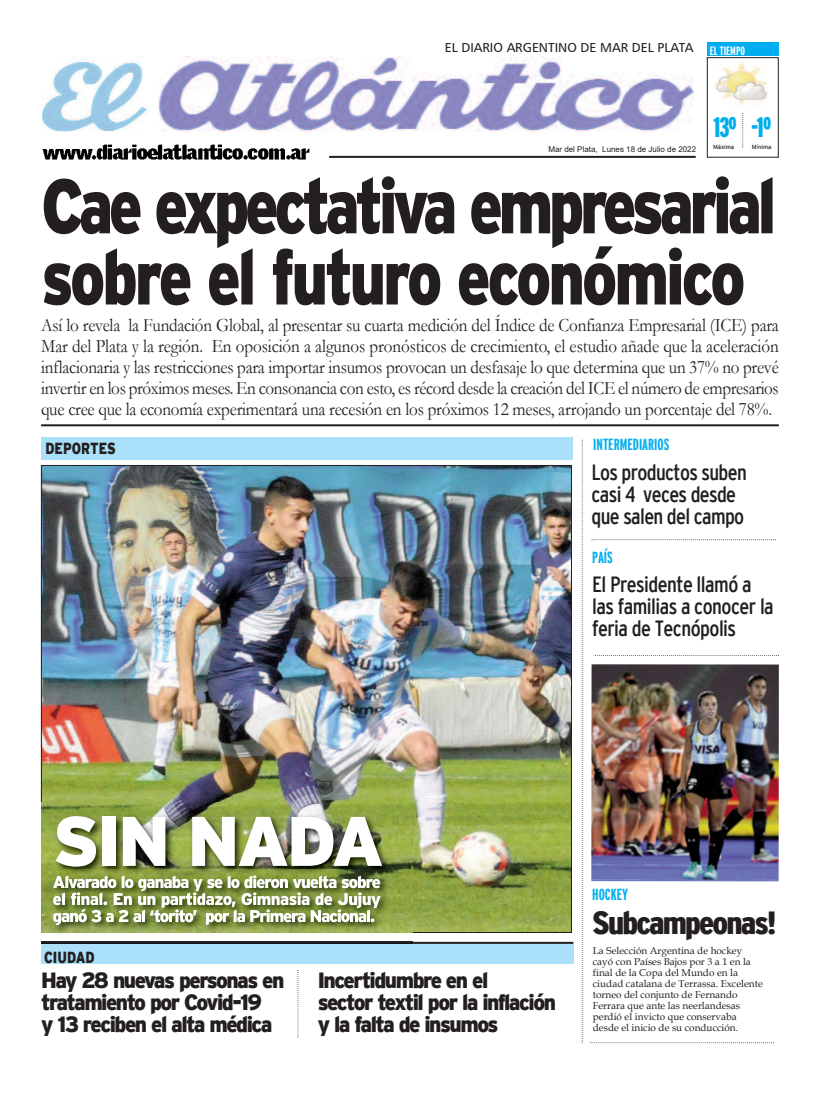
<style>
.page{position:relative;width:820px;height:1095px;background:#fff}
.page>*{position:absolute;margin:0;border:0;box-sizing:border-box;transform-origin:0 0}
.t1{font:900 77px/71.1px "Interstate";letter-spacing:-.07em;color:#231f20;scale:.81 1}
.t2{font:900 70px "Interstate";letter-spacing:-.045em;color:#fff}
.t3{font:900 condensed 32px "Interstate";letter-spacing:-.055em;color:#231f20;scale:1.07 1}
.t4{font:900 extra-condensed 28px "Interstate";color:#00aeef}
.t5{font:900 22px/22px "Interstate";letter-spacing:-.07em;color:#231f20;scale:.95 1}
.t6{font:condensed 22px/22px "Interstate";letter-spacing:-.025em;color:#231f20}
.t7{font:19px/21px "Garamond";letter-spacing:-.015em;color:#231f20;text-align:justify;scale:.9 1}
.t8{font:700 extra-condensed 16px "Interstate";color:#00aeef}
.t9{font:900 16px "Interstate";color:#231f20;scale:.8 1}
.t10{font:13px "Humanist 777 BT Roman B";color:#231f20}
.t11{font:700 extra-condensed 12px "Interstate";color:#fff}
.t12{font:10px/11px "Book Antiqua";color:#231f20}
.t13{font:8px "Arial";color:#231f20}
.t14{font:6px "Interstate";letter-spacing:-.005em;color:#231f20}
</style>
<div class="page">
<div style="left:41px;top:942px;width:532px;height:21px;background:#aae0f9"></div>
<svg style="left:581px;top:439px;width:1px;height:602px"></svg>
<hr style="left:41px;top:941px;width:532px;height:2px;background:#231f20">
<hr style="left:41px;top:424px;width:737px;height:2px;background:#231f20">
<div style="left:41px;top:437px;width:531px;height:23px;background:#aae0f9"></div>
<svg style="left:591px;top:539px;width:184px;height:1px"></svg>
<img style="left:591px;top:664px;width:187px;height:217px">
<svg style="left:297px;top:970px;width:1px;height:67px"></svg>
<img style="left:42px;top:56px;width:651px;height:75px">
<hr style="left:329px;top:156px;width:366px;height:2px;background:#231f20">
<div style="left:706px;top:57px;width:72px;height:100px;border:1px solid #231f20"></div>
<div style="left:706px;top:43px;width:72px;height:13px;background:#00aeef"></div>
<svg style="left:742px;top:113px;width:1px;height:34px"></svg>
<img style="left:715px;top:62px;width:53px;height:43px">
<img style="left:43px;top:467px;width:526px;height:463px">
<img style="left:41px;top:943px;width:371px;height:1px">
<img style="left:41px;top:921px;width:371px;height:12px">
<img style="left:41px;top:802px;width:422px;height:119px">
<img style="left:53px;top:875px;width:63px;height:13px">
<img style="left:53px;top:892px;width:117px;height:13px">
<img style="left:53px;top:909px;width:58px;height:12px">
<img style="left:42px;top:144px;width:268px;height:16px">
<p class="t10" style="left:444px;top:40px;width:250px">EL DIARIO ARGENTINO DE MAR DEL PLATA</p>
<p class="t11" style="left:709px;top:44px;width:37px">EL TIEMPO</p>
<p class="t13" style="left:548px;top:145px;width:149px">Mar del Plata, Lunes 18 de Julio de 2022</p>
<h3 class="t4" style="left:713px;top:111px;width:59px">13º -1º</h3>
<p class="t14" style="left:712px;top:143px;width:23px">Máxima</p>
<p class="t14" style="left:751px;top:143px;width:21px">Mínima</p>
<h1 class="t1" style="left:41px;top:170px;width:908px">Cae expectativa empresarial sobre el futuro económico</h1>
<p class="t7" style="left:41px;top:314px;width:820px">Así lo revela la Fundación Global, al presentar su cuarta medición del Índice de Confianza Empresarial (ICE) para Mar del Plata y la región. En oposición a algunos pronósticos de crecimiento, el estudio añade que la aceleración inflacionaria y las restricciones para importar insumos provocan un desfasaje lo que determina que un 37% no prevé invertir en los próximos meses. En consonancia con esto, es récord desde la creación del ICE el número de empresarios que cree que la economía experimentará una recesión en los próximos 12 meses, arrojando un porcentaje del 78%.</p>
<p class="t9" style="left:45px;top:439px;width:89px">DEPORTES</p>
<p class="t8" style="left:593px;top:435px;width:78px">INTERMEDIARIOS</p>
<p class="t6" style="left:591px;top:461px;width:157px">Los productos suben casi 4 veces desde que salen del campo</p>
<p class="t8" style="left:592px;top:548px;width:22px">PAÍS</p>
<p class="t6" style="left:592px;top:573px;width:183px">El Presidente llamó a las familias a conocer la feria de Tecnópolis</p>
<h2 class="t2" style="left:52px;top:801px;width:333px">SIN NADA</h2>
<p class="t9" style="left:44px;top:948px;width:65px">CIUDAD</p>
<p class="t5" style="left:41px;top:968px;width:257px">Hay 28 nuevas personas en tratamiento por Covid-19<br>y 13 reciben el alta médica</p>
<p class="t5" style="left:318px;top:968px;width:252px">Incertidumbre en el<br>sector textil por la inflación y la falta de insumos</p>
<p class="t8" style="left:592px;top:885px;width:37px">HOCKEY</p>
<h3 class="t3" style="left:592px;top:905px;width:173px">Subcampeonas!</h3>
<p class="t12" style="left:592px;top:945px;width:171px">La Selección Argentina de hockey cayó con Países Bajos por 3 a 1 en la final de la Copa del Mundo en la ciudad catalana de Terrassa. Excelente torneo del conjunto de Fernando Ferrara que ante las neerlandesas perdió el invicto que conservaba desde el inicio de su conducción.</p>
</div>
